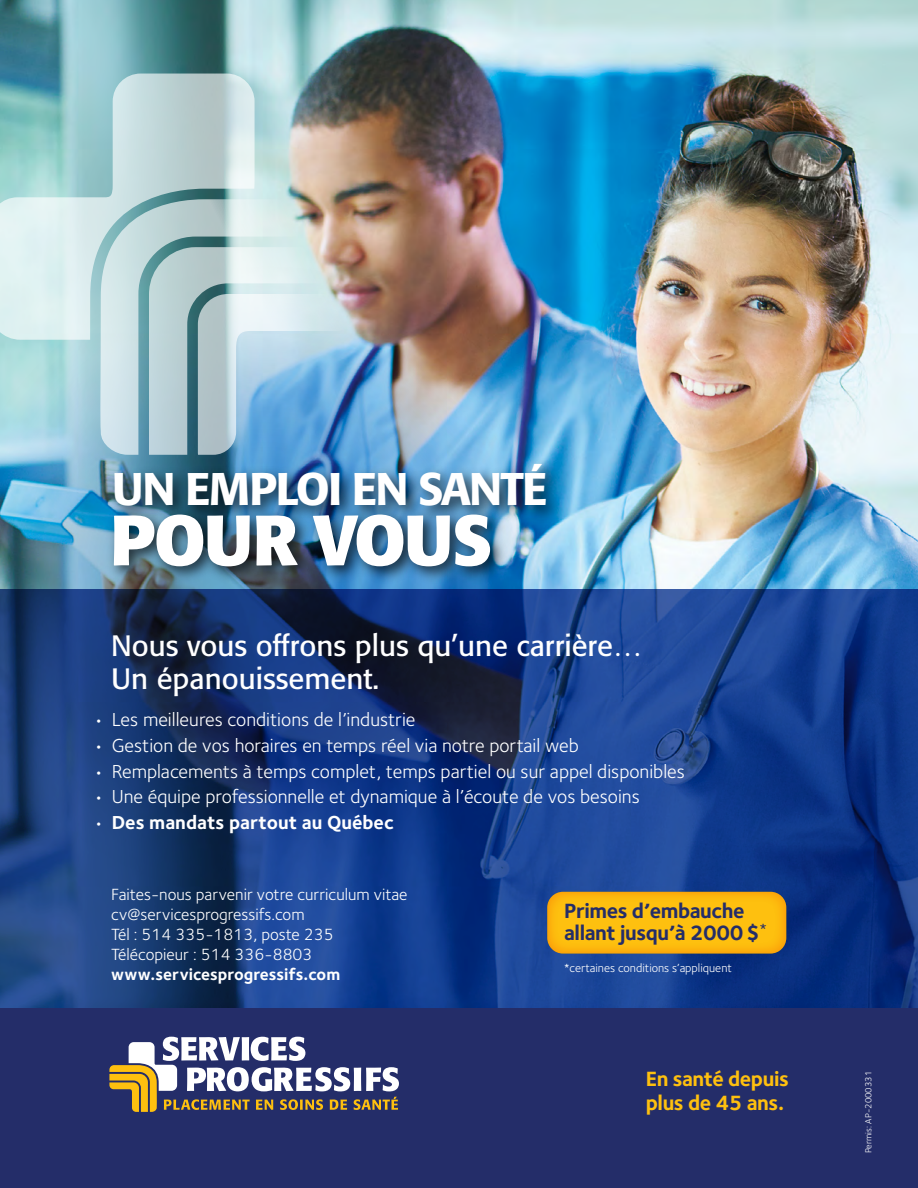
<style>
.page{position:relative;width:918px;height:1188px;background:#fff}
.page>*{position:absolute;margin:0;border:0;box-sizing:border-box;transform-origin:0 0}
.t1{font:700 70.35px "Formata";letter-spacing:-.02em;color:#fff}
.t2{font:500 45.3px "Formata";letter-spacing:-.04em;color:#fff}
.t3{font:29.1px/33px "Formata";color:#fff}
.t4{font:700 21.3px/21.3px "Foundry Sterling";letter-spacing:-.02em;color:#242d69}
.t5{font:700 21.3px/24.5px "Foundry Sterling";letter-spacing:-.02em;color:#fec00f}
.t6{font:19.5px "Foundry Sterling";color:#fff}
.t7{font:700 19.5px "Foundry Sterling";color:#fff}
.t8{font:16.8px/19.8px "Foundry Sterling";color:#fff}
.t9{font:700 16.8px "Foundry Sterling";color:#fff}
.t10{font:12.15px "Foundry Sterling";color:#fff}
.t11{font:9.15px "Foundry Sterling";color:#fff}
.s1{font-weight:400}
</style>
<div class="page">
<img style="left:0;top:0;width:918px;height:589px">
<img style="left:0;top:267px;width:583px;height:322px">
<svg style="left:0;top:589px;width:918px;height:420px;background:#163a80"></svg>
<div style="left:0;top:1009px;width:918px;height:179px;background:#242d69"></div>
<svg style="left:547px;top:892px;width:239px;height:62px;background:#fbba0e"></svg>
<svg style="left:109px;top:1037px;width:290px;height:75px"></svg>
<svg style="left:100px;top:199px;width:259px;height:256px;background:#bfcbc9"></svg>
<svg style="left:149px;top:247px;width:210px;height:206px;background:#9fc0d5"></svg>
<svg style="left:0;top:74px;width:255px;height:266px;background:#b7d4d5"></svg>
<img style="left:101px;top:453px;width:467px;height:86px">
<img style="left:99px;top:494px;width:413px;height:112px">
<h2 class="t2" style="left:112px;top:462px;width:437px">UN EMPLOI EN SANTÉ</h2>
<h1 class="t1" style="left:110px;top:496px;width:384px">POUR VOUS</h1>
<h3 class="t3" style="left:111px;top:629px;width:533px">Nous vous offrons plus qu’une carrière…<br>Un épanouissement.</h3>
<p class="t6" style="left:94px;top:706px;width:323px">• Les meilleures conditions de l’industrie</p>
<p class="t6" style="left:94px;top:732px;width:487px">• Gestion de vos horaires en temps réel via notre portail web</p>
<p class="t6" style="left:94px;top:757px;width:593px">• Remplacements à temps complet, temps partiel ou sur appel disponibles</p>
<p class="t6" style="left:94px;top:783px;width:548px">• Une équipe professionnelle et dynamique à l’écoute de vos besoins</p>
<p class="t7" style="left:94px;top:809px;width:302px"><span class="s1">•</span> Des mandats partout au Québec</p>
<p class="t8" style="left:111px;top:884px;width:298px">Faites-nous parvenir votre curriculum vitae cv@servicesprogressifs.com<br>Tél : 514 335-1813, poste 235<br>Télécopieur : 514 336-8803</p>
<p class="t9" style="left:111px;top:962px;width:231px">www.servicesprogressifs.com</p>
<p class="t4" style="left:564px;top:900px;width:204px">Primes d’embauche allant jusqu’à 2000 $<sup>*</sup></p>
<p class="t10" style="left:564px;top:959px;width:169px">*certaines conditions s’appliquent</p>
<p class="t5" style="left:646px;top:1066px;width:145px">En santé depuis plus de 45 ans.</p>
<p class="t11" style="left:862px;top:1153px;width:84px;rotate:-90deg">Permis: AP-2000331</p>
</div>
